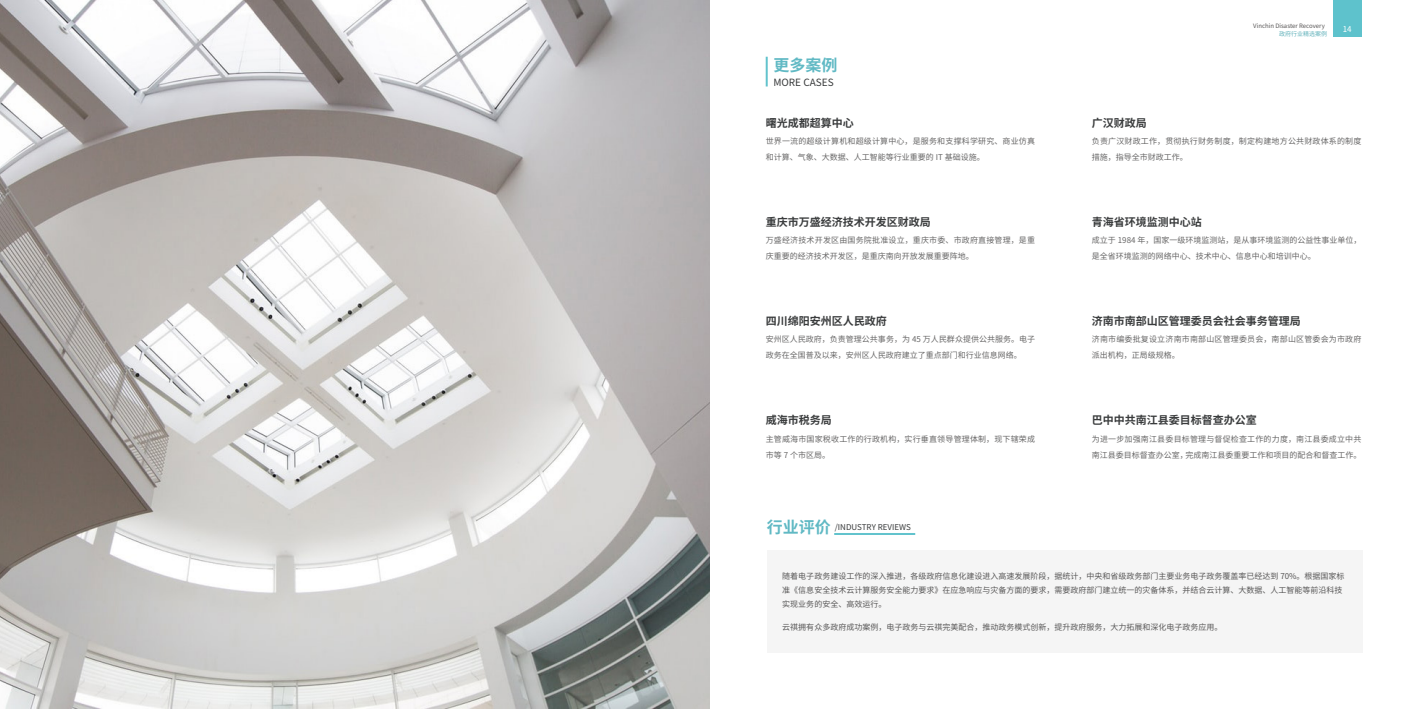
<style>
.page{position:relative;width:1418px;height:709px;background:#fff}
.page>*{position:absolute;margin:0;border:0;box-sizing:border-box;transform-origin:0 0}
.t1{font:700 16px "Source Han Sans CN";color:#60b9c4}
.t2{font:700 11px "Source Han Sans CN";color:#3a3c3d}
.t3{font:10px "Source Han Sans CN";color:#3a3c3d}
.t4{font:8px/14px "Source Han Sans CN";color:#585757}
.t5{font:8px/16px "Source Han Sans CN";color:#676666}
.t6{font:8px/16px "Source Han Sans CN";letter-spacing:.02em;color:#676666}
.t7{font:8px/16px "Source Han Sans CN";letter-spacing:.025em;color:#676666}
.t8{font:8px "Source Han Sans CN";color:#3a3c3d}
.t9{font:8px "Source Han Sans CN";color:#fff}
.t10{font:6px "Source Han Sans CN";color:#595757}
.t11{font:6px "Source Han Sans CN";color:#60b1ba}
.s1{font-weight:700;font-size:16px;color:#60b9c4}
</style>
<div class="page">
<div style="left:1332px;top:0;width:29px;height:37px;background:#5ec2cc"></div>
<img style="left:0;top:0;width:709px;height:709px">
<hr style="left:765px;top:57px;width:2px;height:29px;background:#62c3cd">
<div style="left:766px;top:550px;width:596px;height:102px;background:#f5f5f5"></div>
<hr style="left:834px;top:533px;width:81px;height:2px;background:#62c3cd">
<p class="t10" style="left:1253px;top:23px;width:73px">Vinchin Disaster Recovery</p>
<p class="t9" style="left:1342px;top:24px;width:10px">14</p>
<p class="t11" style="left:1279px;top:31px;width:49px">政府行业精选案例</p>
<h1 class="t1" style="left:773px;top:56px;width:65px">更多案例</h1>
<p class="t3" style="left:773px;top:77px;width:62px">MORE CASES</p>
<h2 class="t2" style="left:765px;top:116px;width:89px">曙光成都超算中心</h2>
<h2 class="t2" style="left:1091px;top:116px;width:56px">广汉财政局</h2>
<p class="t6" style="left:765px;top:133px;width:271px">世界一流的超级计算机和超级计算中心，是服务和支撑科学研究、商业仿真和计算、气象、大数据、人工智能等行业重要的 IT 基础设施。</p>
<p class="t7" style="left:1091px;top:133px;width:271px">负责广汉财政工作，贯彻执行财务制度，制定构建地方公共财政体系的制度措施，指导全市财政工作。</p>
<h2 class="t2" style="left:765px;top:215px;width:166px">重庆市万盛经济技术开发区财政局</h2>
<h2 class="t2" style="left:1091px;top:215px;width:111px">青海省环境监测中心站</h2>
<p class="t7" style="left:765px;top:232px;width:271px">万盛经济技术开发区由国务院批准设立，重庆市委、市政府直接管理，是重庆重要的经济技术开发区，是重庆南向开放发展重要阵地。</p>
<p class="t5" style="left:1091px;top:232px;width:271px">成立于 1984 年，国家一级环境监测站，是从事环境监测的公益性事业单位，是全省环境监测的网络中心、技术中心、信息中心和培训中心。</p>
<h2 class="t2" style="left:765px;top:315px;width:122px">四川绵阳安州区人民政府</h2>
<h2 class="t2" style="left:1091px;top:315px;width:210px">济南市南部山区管理委员会社会事务管理局</h2>
<p class="t5" style="left:765px;top:332px;width:271px">安州区人民政府，负责管理公共事务，为 45 万人民群众提供公共服务。电子政务在全国普及以来，安州区人民政府建立了重点部门和行业信息网络。</p>
<p class="t6" style="left:1091px;top:332px;width:271px">济南市编委批复设立济南市南部山区管理委员会，南部山区管委会为市政府派出机构，正局级规格。</p>
<h2 class="t2" style="left:765px;top:414px;width:67px">威海市税务局</h2>
<h2 class="t2" style="left:1091px;top:414px;width:166px">巴中中共南江县委目标督查办公室</h2>
<p class="t6" style="left:765px;top:431px;width:271px">主管威海市国家税收工作的行政机构，实行垂直领导管理体制，现下辖荣成市等 7 个市区局。</p>
<p class="t5" style="left:1091px;top:431px;width:271px">为进一步加强南江县委目标管理与督促检查工作的力度，南江县委成立中共南江县委目标督查办公室，完成南江县委重要工作和项目的配合和督查工作。</p>
<p class="t8" style="left:766px;top:522px;width:146px"><span class="s1">行业评价</span> /INDUSTRY REVIEWS</p>
<p class="t4" style="left:782px;top:569px;width:564px">随着电子政务建设工作的深入推进，各级政府信息化建设进入高速发展阶段，据统计，中央和省级政务部门主要业务电子政务覆盖率已经达到 70%。根据国家标准《信息安全技术云计算服务安全能力要求》在应急响应与灾备方面的要求，需要政府部门建立统一的灾备体系，并结合云计算、大数据、人工智能等前沿科技实现业务的安全、高效运行。</p>
<p class="t4" style="left:782px;top:619px;width:441px">云祺拥有众多政府成功案例，电子政务与云祺完美配合，推动政务模式创新，提升政府服务，大力拓展和深化电子政务应用。</p>
</div>
